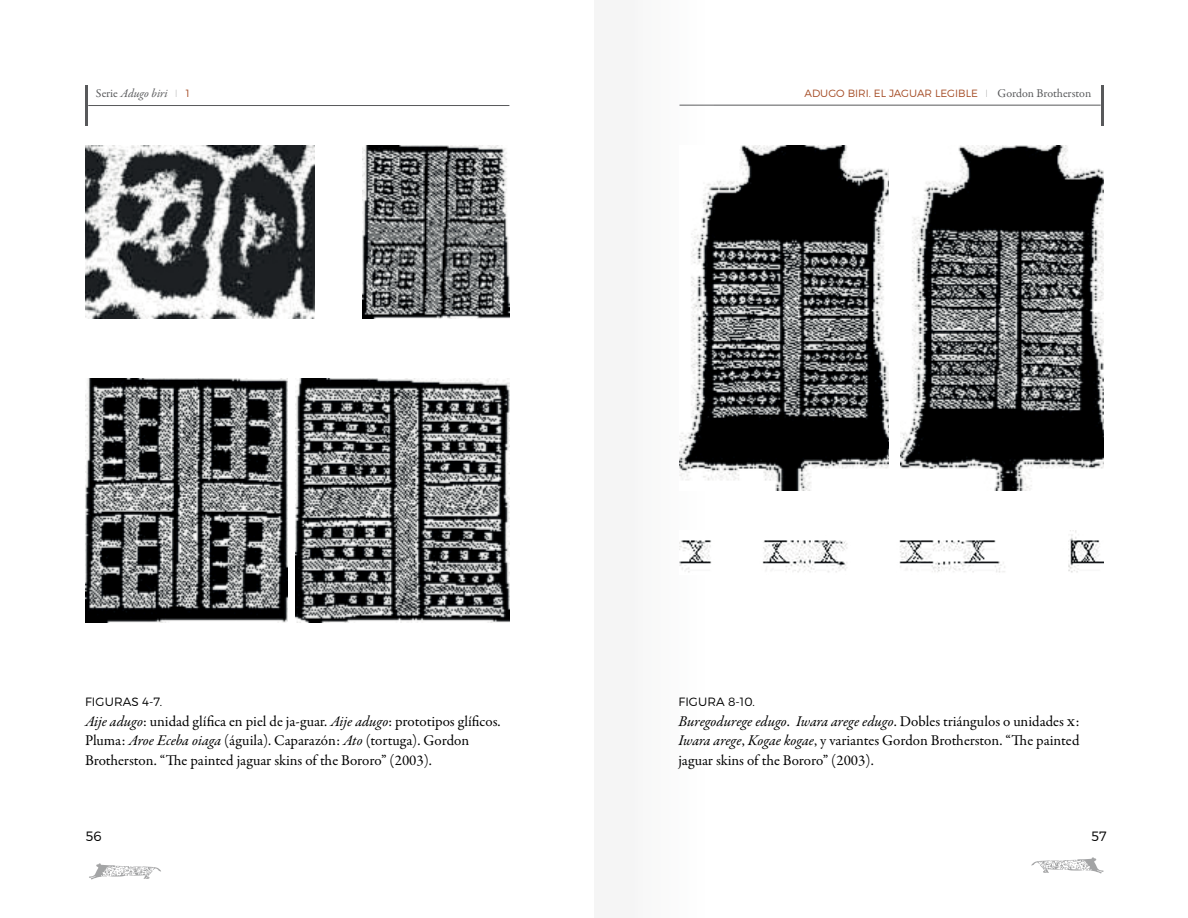
<style>
.page{position:relative;width:1188px;height:918px;background:#fff}
.page>*{position:absolute;margin:0;border:0;box-sizing:border-box;transform-origin:0 0}
.t1{font:15px/19.5px "Garamond Premr Pro";color:#000}
.t2{font:300 13.5px "Montserrat";color:#000}
.t3{font:300 12px "Montserrat";letter-spacing:.01em;color:#000}
.t4{font:italic 12px "Garamond Premr Pro";color:#58595b}
.t5{font:300 10.5px "Montserrat";color:#a44b24}
.s1{font-style:normal}
.s2{font-family:"Montserrat";font-weight:100;font-style:normal;font-size:10.5px}
.s3{font-family:"Montserrat";font-weight:300;font-style:normal;font-size:10.5px;color:#a44b24}
.s4{font-weight:100;color:#58595b}
.s5{font-family:"Garamond Premr Pro";font-weight:400;font-size:12px;color:#58595b}
.s6{font-style:italic}
</style>
<div class="page">
<hr style="left:86px;top:85px;width:2px;height:41px;background:#58595b">
<hr style="left:88px;top:105px;width:421px;height:1px;background:#58595b">
<hr style="left:1101px;top:85px;width:2px;height:41px;background:#58595b">
<hr style="left:680px;top:105px;width:421px;height:1px;background:#58595b">
<svg style="left:89px;top:863px;width:72px;height:16px"></svg>
<div style="left:594px;top:0;width:120px;height:918px;background:#f8f8f8"></div>
<svg style="left:1031px;top:857px;width:73px;height:16px"></svg>
<img style="left:85px;top:146px;width:230px;height:173px">
<img style="left:362px;top:146px;width:147px;height:173px">
<img style="left:85px;top:378px;width:202px;height:244px">
<img style="left:295px;top:378px;width:214px;height:244px">
<img style="left:679px;top:146px;width:210px;height:345px">
<img style="left:900px;top:146px;width:203px;height:345px">
<img style="left:680px;top:531px;width:423px;height:42px">
<p class="t4" style="left:96px;top:86px;width:95px"><span class="s1">Serie</span> Adugo biri <span class="s2">I</span> <span class="s3">1</span></p>
<p class="t5" style="left:804px;top:87px;width:288px">ADUGO BIRI. EL JAGUAR LEGIBLE <span class="s4">I</span> <span class="s5">Gordon Brotherston</span></p>
<p class="t3" style="left:85px;top:695px;width:79px">FIGURAS 4-7.</p>
<p class="t1" style="left:85px;top:712px;width:417px"><span class="s6">Aije adugo</span>: unidad glífica en piel de ja-guar. <span class="s6">Aije adugo</span>: prototipos glíficos.<br>Pluma: <span class="s6">Aroe Eceba oiaga</span> (águila). Caparazón: <span class="s6">Ato</span> (tortuga). Gordon<br>Brotherston. “The painted jaguar skins of the Bororo” (2003).</p>
<p class="t2" style="left:86px;top:828px;width:17px">56</p>
<p class="t3" style="left:678px;top:695px;width:78px">FIGURA 8-10.</p>
<p class="t1" style="left:678px;top:712px;width:403px;text-align:justify"><span class="s6">Buregodurege edugo</span>. <span class="s6">Iwara arege edugo</span>. Dobles triángulos o unidades x:<br><span class="s6">Iwara arege</span>, <span class="s6">Kogae kogae</span>, y variantes Gordon Brotherston. “The painted jaguar skins of the Bororo” (2003).</p>
<p class="t2" style="left:1091px;top:828px;width:17px">57</p>
</div>
